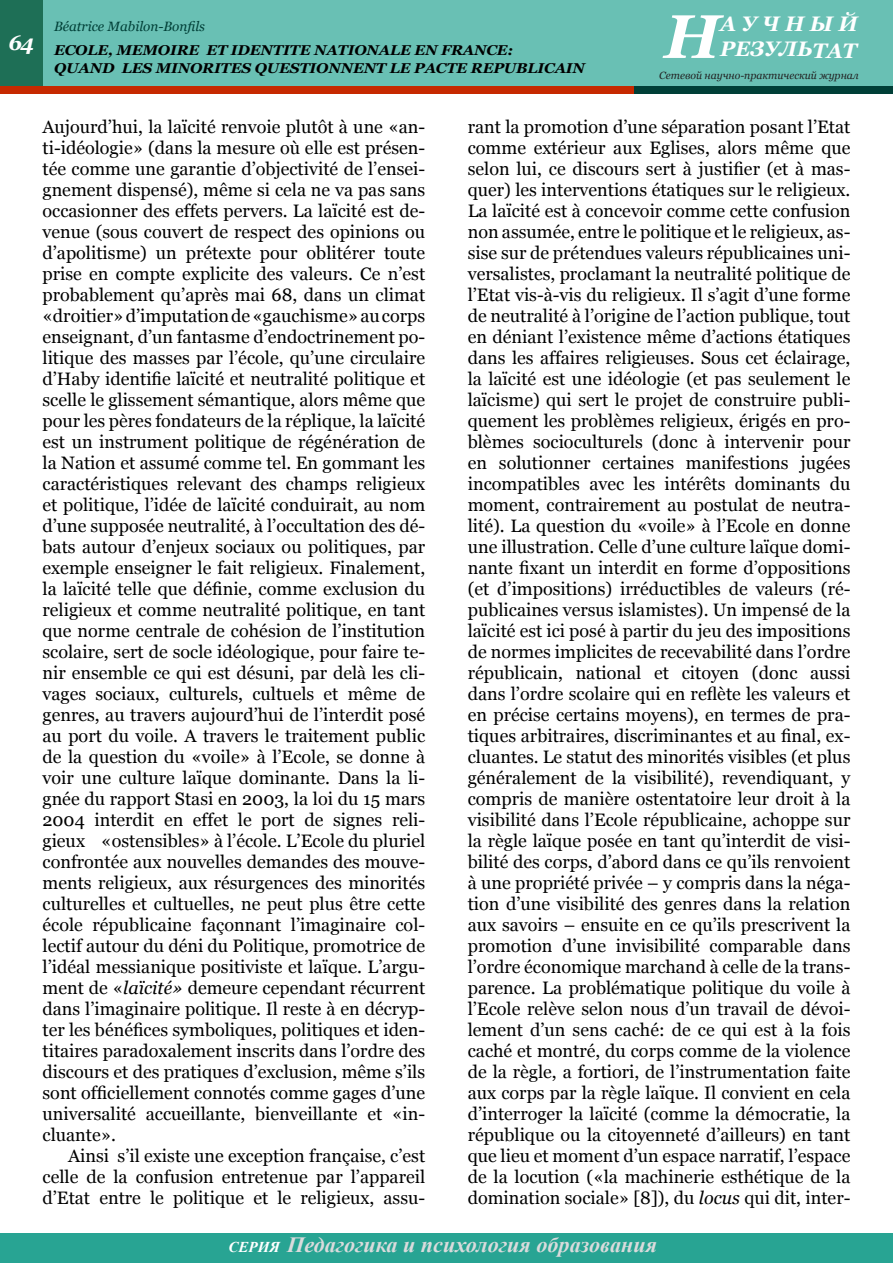
<style>
.page{position:relative;width:893px;height:1263px;background:#fff}
.page>*{position:absolute;margin:0;border:0;box-sizing:border-box;transform-origin:0 0}
.t1{font:italic 700 61.5px "Georgia";color:#fff}
.t2{font:italic 700 21.75px "Times New Roman";color:#dadbdc}
.t3{font:italic 700 21px/25.2px "Georgia";color:#fff}
.t4{font:18px/21px "Georgia";color:#000;text-align:justify}
.t5{font:italic 700 14.25px/18px "Georgia";letter-spacing:-.01em;color:#000;scale:1.05 1}
.t6{font:italic 13.5px "Georgia";color:#003f37}
.t7{font:italic 10.5px "Georgia";color:#222}
.s1{font-style:italic}
.s2{font-size:15px;color:#fff}
</style>
<div class="page">
<div style="left:0;top:1233px;width:893px;height:30px;background:#28a493"></div>
<div style="left:0;top:0;width:893px;height:94px;background:#69c0b4"></div>
<div style="left:0;top:0;width:43px;height:90px;background:#1e6f56"></div>
<div style="left:0;top:86px;width:655px;height:8px;background:#c62900"></div>
<div style="left:634px;top:86px;width:259px;height:8px;background:#003f37"></div>
<p class="t3" style="left:720px;top:11px;width:139px">АУЧНЫЙ<br>РЕЗУЛЬТАТ</p>
<p class="t7" style="left:659px;top:68px;width:201px">Сетевой научно-практический журнал</p>
<p class="t6" style="left:54px;top:18px;width:153px">Béatrice Mabilon-Bonfils</p>
<h1 class="t1" style="left:664px;top:-3px;width:58px">Н</h1>
<p class="t5" style="left:54px;top:41px;width:507px;text-indent:-46px"><sup>64</sup> ECOLE, MEMOIRE ET IDENTITE NATIONALE EN FRANCE:<br>QUAND LES MINORITES QUESTIONNENT LE PACTE REPUBLICAIN</p>
<p class="t4" style="left:43px;top:116px;width:384px">Aujourd’hui, la laïcité renvoie plutôt à une «an&shy;ti-idéologie» (dans la mesure où elle est présen&shy;tée comme une garantie d’objectivité de l’ensei&shy;gnement dispensé), même si cela ne va pas sans occasionner des effets pervers. La laïcité est de&shy;venue (sous couvert de respect des opinions ou d’apolitisme) un prétexte pour oblitérer toute prise en compte explicite des valeurs. Ce n’est probablement qu’après mai 68, dans un climat «droitier» d’imputation de «gauchisme» au corps enseignant, d’un fantasme d’endoctrinement po&shy;litique des masses par l’école, qu’une circulaire d’Haby identifie laïcité et neutralité politique et scelle le glissement sémantique, alors même que pour les pères fondateurs de la réplique, la laïcité est un instrument politique de régénération de la Nation et assumé comme tel. En gommant les caractéristiques relevant des champs religieux et politique, l’idée de laïcité conduirait, au nom d’une supposée neutralité, à l’occultation des dé&shy;bats autour d’enjeux sociaux ou politiques, par exemple enseigner le fait religieux. Finalement, la laïcité telle que définie, comme exclusion du religieux et comme neutralité politique, en tant que norme centrale de cohésion de l’institution scolaire, sert de socle idéologique, pour faire te&shy;nir ensemble ce qui est désuni, par delà les cli&shy;vages sociaux, culturels, cultuels et même de genres, au travers aujourd’hui de l’interdit posé au port du voile. A travers le traitement public de la question du «voile» à l’Ecole, se donne à voir une culture laïque dominante. Dans la li&shy;gnée du rapport Stasi en 2003, la loi du 15 mars 2004 interdit en effet le port de signes reli&shy;gieux «ostensibles» à l’école. L’Ecole du pluriel confrontée aux nouvelles demandes des mouve&shy;ments religieux, aux résurgences des minorités culturelles et cultuelles, ne peut plus être cette école républicaine façonnant l’imaginaire col&shy;lectif autour du déni du Politique, promotrice de l’idéal messianique positiviste et laïque. L’argu&shy;ment de «<span class="s1">laïcité»</span> demeure cependant récurrent dans l’imaginaire politique. Il reste à en décryp&shy;ter les bénéfices symboliques, politiques et iden&shy;titaires paradoxalement inscrits dans l’ordre des discours et des pratiques d’exclusion, même s’ils sont officiellement connotés comme gages d’une universalité accueillante, bienveillante et «in&shy;cluante».</p>
<p class="t4" style="left:43px;top:1146px;width:384px;text-indent:26px">Ainsi s’il existe une exception française, c’est celle de la confusion entretenue par l’appareil d’Etat entre le politique et le religieux, assu-</p>
<p class="t4" style="left:468px;top:117px;width:384px">rant la promotion d’une séparation posant l’Etat comme extérieur aux Eglises, alors même que selon lui, ce discours sert à justifier (et à mas&shy;quer) les interventions étatiques sur le religieux.<br>La laïcité est à concevoir comme cette confusion non assumée, entre le politique et le religieux, as&shy;sise sur de prétendues valeurs républicaines uni&shy;versalistes, proclamant la neutralité politique de l’Etat vis-à-vis du religieux. Il s’agit d’une forme de neutralité à l’origine de l’action publique, tout en déniant l’existence même d’actions étatiques dans les affaires religieuses. Sous cet éclairage, la laïcité est une idéologie (et pas seulement le laïcisme) qui sert le projet de construire publi&shy;quement les problèmes religieux, érigés en pro&shy;blèmes socioculturels (donc à intervenir pour en solutionner certaines manifestions jugées incompatibles avec les intérêts dominants du moment, contrairement au postulat de neutra&shy;lité). La question du «voile» à l’Ecole en donne une illustration. Celle d’une culture laïque domi&shy;nante fixant un interdit en forme d’oppositions (et d’impositions) irréductibles de valeurs (ré&shy;publicaines versus islamistes). Un impensé de la laïcité est ici posé à partir du jeu des impositions de normes implicites de recevabilité dans l’ordre républicain, national et citoyen (donc aussi dans l’ordre scolaire qui en reflète les valeurs et en précise certains moyens), en termes de pra&shy;tiques arbitraires, discriminantes et au final, ex&shy;cluantes. Le statut des minorités visibles (et plus généralement de la visibilité), revendiquant, y compris de manière ostentatoire leur droit à la visibilité dans l’Ecole républicaine, achoppe sur la règle laïque posée en tant qu’interdit de visi&shy;bilité des corps, d’abord dans ce qu’ils renvoient à une propriété privée – y compris dans la néga&shy;tion d’une visibilité des genres dans la relation aux savoirs – ensuite en ce qu’ils prescrivent la promotion d’une invisibilité comparable dans l’ordre économique marchand à celle de la trans&shy;parence. La problématique politique du voile à l’Ecole relève selon nous d’un travail de dévoi&shy;lement d’un sens caché: de ce qui est à la fois caché et montré, du corps comme de la violence de la règle, a fortiori, de l’instrumentation faite aux corps par la règle laïque. Il convient en cela d’interroger la laïcité (comme la démocratie, la république ou la citoyenneté d’ailleurs) en tant que lieu et moment d’un espace narratif, l’espace de la locution («la machinerie esthétique de la domination sociale» [8]), du <span class="s1">locus</span> qui dit, inter-</p>
<p class="t2" style="left:229px;top:1229px;width:430px"><span class="s2">СЕРИЯ</span> Педагогика и психология образования</p>
</div>
